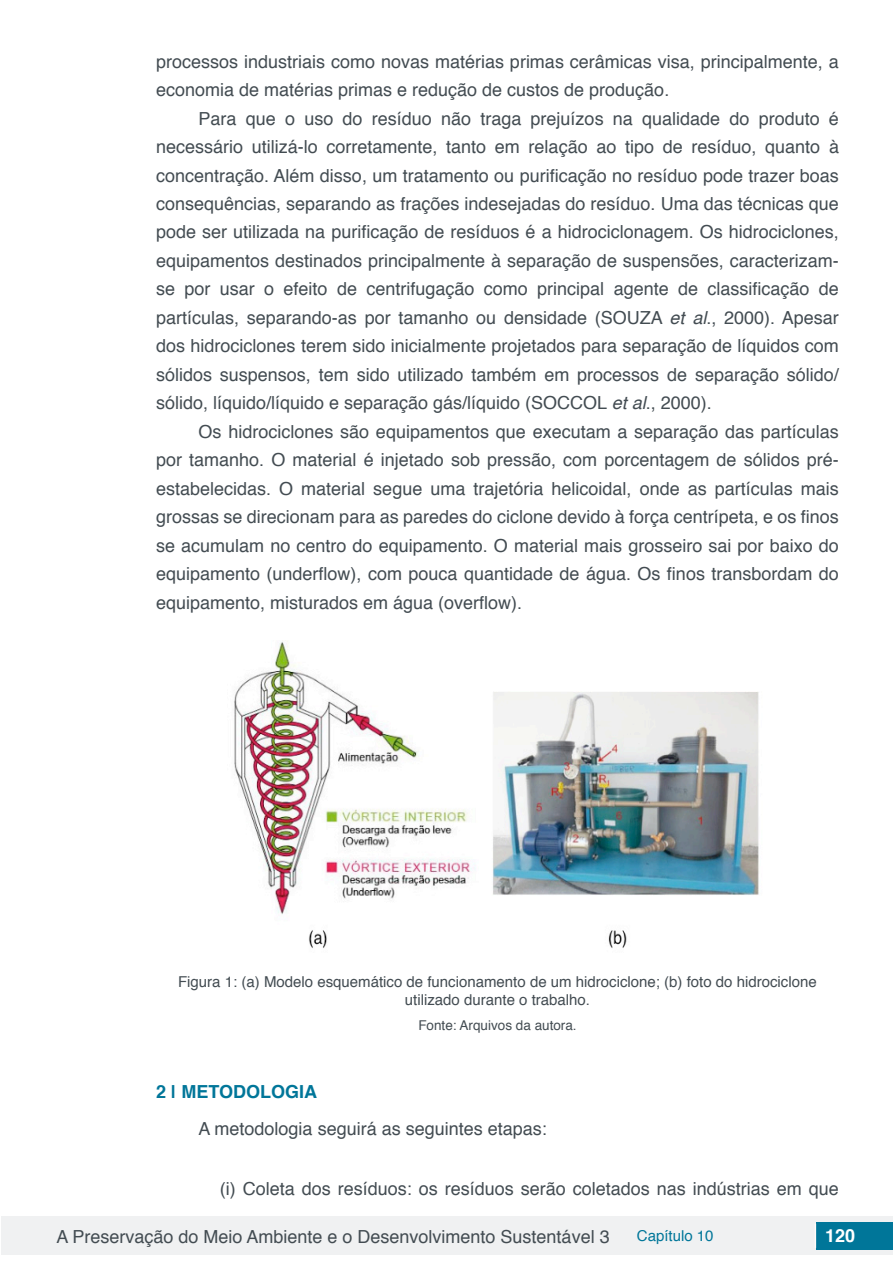
<style>
.page{position:relative;width:893px;height:1263px;background:#fff}
.page>*{position:absolute;margin:0;border:0;box-sizing:border-box;transform-origin:0 0}
.t1{font:18px/28.5px "Helvetica";color:#434c52;text-align:justify}
.t2{font:700 18px "Helvetica";color:#007699}
.t3{font:700 18px "Helvetica";color:#fff}
.t4{font:15px/18px "Helvetica";color:#434c52;text-align:center}
.t5{font:15px "Helvetica";color:#007699}
.t6{font:13.5px "Helvetica";color:#434c52}
.s1{font-style:italic}
</style>
<div class="page">
<div style="left:1px;top:1216px;width:891px;height:38px;background:#f0f1f2"></div>
<div style="left:816px;top:1222px;width:77px;height:27px;background:#007699"></div>
<svg style="left:815px;top:1224px;width:1px;height:24px"></svg>
<img style="left:234px;top:641px;width:525px;height:307px">
<p class="t1" style="left:156px;top:47px;width:684px">processos industriais como novas matérias primas cerâmicas visa, principalmente, a economia de matérias primas e redução de custos de produção.</p>
<p class="t1" style="left:156px;top:104px;width:684px;text-indent:43px">Para que o uso do resíduo não traga prejuízos na qualidade do produto é necessário utilizá-lo corretamente, tanto em relação ao tipo de resíduo, quanto à concentração. Além disso, um tratamento ou purificação no resíduo pode trazer boas consequências, separando as frações indesejadas do resíduo. Uma das técnicas que pode ser utilizada na purificação de resíduos é a hidrociclonagem. Os hidrociclones, equipamentos destinados principalmente à separação de suspensões, caracterizam&shy;se por usar o efeito de centrifugação como principal agente de classificação de partículas, separando-as por tamanho ou densidade (SOUZA <span class="s1">et al</span>., 2000). Apesar dos hidrociclones terem sido inicialmente projetados para separação de líquidos com sólidos suspensos, tem sido utilizado também em processos de separação sólido/ sólido, líquido/líquido e separação gás/líquido (SOCCOL <span class="s1">et al</span>., 2000).</p>
<p class="t1" style="left:156px;top:418px;width:684px;text-indent:43px">Os hidrociclones são equipamentos que executam a separação das partículas por tamanho. O material é injetado sob pressão, com porcentagem de sólidos pré&shy;estabelecidas. O material segue uma trajetória helicoidal, onde as partículas mais grossas se direcionam para as paredes do ciclone devido à força centrípeta, e os finos se acumulam no centro do equipamento. O material mais grosseiro sai por baixo do equipamento (underflow), com pouca quantidade de água. Os finos transbordam do equipamento, misturados em água (overflow).</p>
<p class="t4" style="left:178px;top:973px;width:640px">Figura 1: (a) Modelo esquemático de funcionamento de um hidrociclone; (b) foto do hidrociclone utilizado durante o trabalho.</p>
<p class="t6" style="left:418px;top:1015px;width:160px">Fonte: Arquivos da autora.</p>
<p class="t2" style="left:156px;top:1077px;width:163px">2 | METODOLOGIA</p>
<p class="t1" style="left:199px;top:1115px;width:350px">A metodologia seguirá as seguintes etapas:</p>
<p class="t1" style="left:220px;top:1175px;width:621px">(i) Coleta dos resíduos: os resíduos serão coletados nas indústrias em que</p>
<p class="t1" style="left:56px;top:1223px;width:555px">A Preservação do Meio Ambiente e o Desenvolvimento Sustentável 3</p>
<p class="t5" style="left:637px;top:1224px;width:78px">Capítulo 10</p>
<p class="t3" style="left:825px;top:1221px;width:32px">120</p>
</div>
